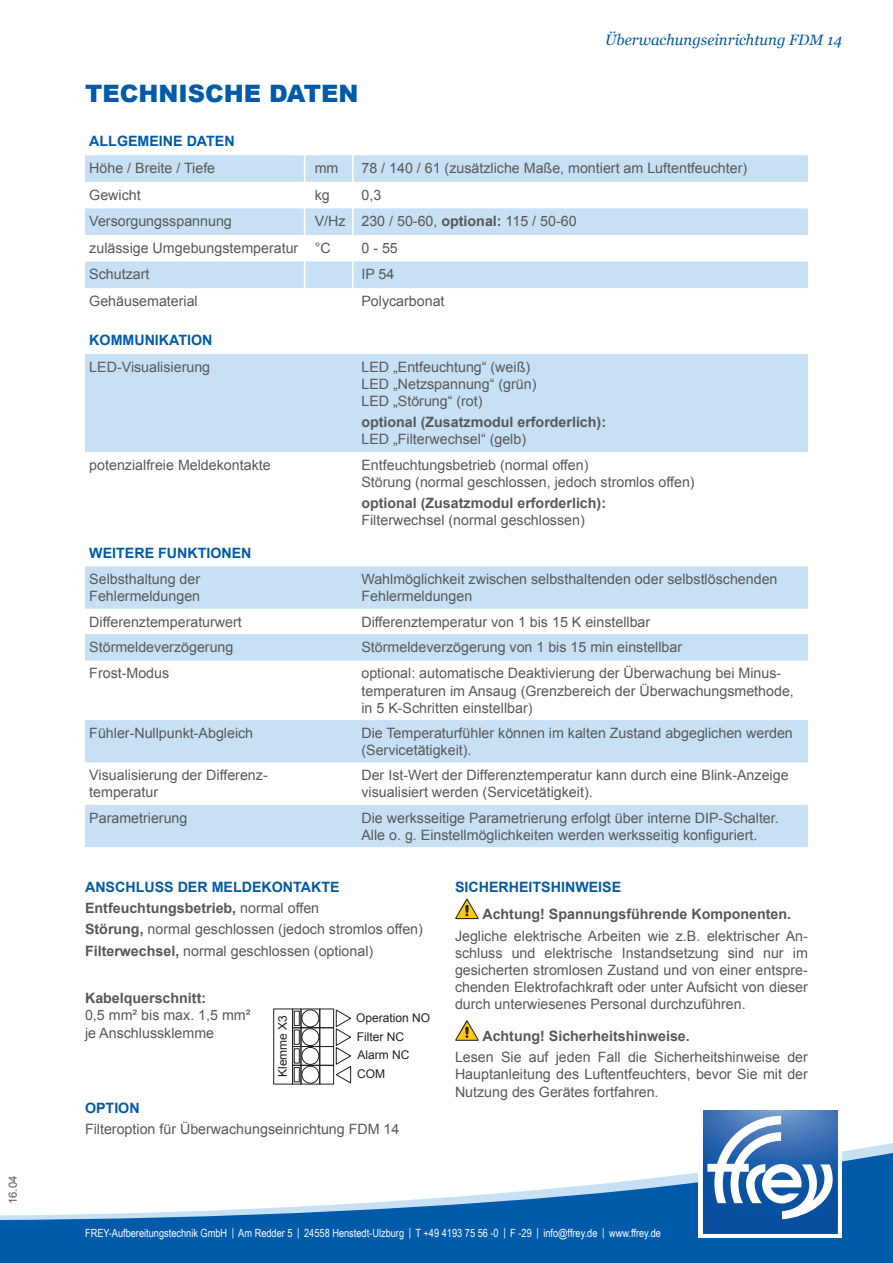
<style>
.page{position:relative;width:893px;height:1263px;background:#fff}
.page>*{position:absolute;margin:0;border:0;box-sizing:border-box;transform-origin:0 0}
.t1{font:900 24px "Arial";color:#015aaa}
.t2{font:italic 15px "Georgia";color:#015aaa}
.Bulletpoints_im_Flie{font:14.25px/17.1px "Arial";color:#57585a}
.t3{font:700 14.25px "Arial";color:#57585a}
.t4{font:700 14.25px "Arial";color:#015aaa}
.t5{font:12px "Arial";color:#231f20}
.t6{font:11.25px "Arial Narrow";color:#fff}
.t7{font:11.25px "Arial";color:#57585a}
.s1{font-weight:700}
.s2{font-weight:400}
</style>
<div class="page">
<svg style="left:0;top:1151px;width:893px;height:112px;fill:#015aaa"></svg>
<div style="left:698px;top:1105px;width:144px;height:132px;background:#fff"></div>
<svg style="left:703px;top:1110px;width:134px;height:124px"></svg>
<div style="left:301px;top:1065px;width:19px;height:19px;border:1px solid #231f20"></div>
<div style="left:319px;top:1065px;width:15px;height:19px;border:1px solid #231f20"></div>
<div style="left:301px;top:1066px;width:18px;height:17px;border:1px solid #231f20;border-radius:50%"></div>
<div style="left:292px;top:1065px;width:9px;height:19px;border:1px solid #231f20"></div>
<div style="left:294px;top:1067px;width:6px;height:15px;border:1px solid #231f20"></div>
<div style="left:301px;top:1046px;width:19px;height:20px;border:1px solid #231f20"></div>
<div style="left:319px;top:1046px;width:15px;height:20px;border:1px solid #231f20"></div>
<div style="left:301px;top:1047px;width:18px;height:18px;border:1px solid #231f20;border-radius:50%"></div>
<div style="left:292px;top:1046px;width:9px;height:20px;border:1px solid #231f20"></div>
<div style="left:294px;top:1048px;width:6px;height:15px;border:1px solid #231f20"></div>
<div style="left:301px;top:1027px;width:19px;height:20px;border:1px solid #231f20"></div>
<div style="left:319px;top:1027px;width:15px;height:20px;border:1px solid #231f20"></div>
<div style="left:301px;top:1028px;width:18px;height:18px;border:1px solid #231f20;border-radius:50%"></div>
<div style="left:292px;top:1027px;width:9px;height:20px;border:1px solid #231f20"></div>
<div style="left:294px;top:1029px;width:6px;height:16px;border:1px solid #231f20"></div>
<div style="left:301px;top:1008px;width:19px;height:20px;border:1px solid #231f20"></div>
<div style="left:319px;top:1008px;width:15px;height:20px;border:1px solid #231f20"></div>
<div style="left:301px;top:1009px;width:18px;height:18px;border:1px solid #231f20;border-radius:50%"></div>
<div style="left:292px;top:1008px;width:9px;height:20px;border:1px solid #231f20"></div>
<div style="left:294px;top:1011px;width:6px;height:15px;border:1px solid #231f20"></div>
<svg style="left:335px;top:1009px;width:17px;height:75px"></svg>
<div style="left:273px;top:1008px;width:20px;height:76px;border:1px solid #231f20"></div>
<svg style="left:85px;top:155px;width:723px;height:133px;fill:#c7e0f3"></svg>
<hr style="left:304px;top:112px;width:1px;height:592px;background:#fff">
<hr style="left:352px;top:114px;width:2px;height:592px;background:#fff">
<svg style="left:455px;top:899px;width:24px;height:20px"></svg>
<svg style="left:455px;top:1020px;width:24px;height:21px"></svg>
<svg style="left:85px;top:566px;width:723px;height:281px;fill:#c7e0f3"></svg>
<div style="left:85px;top:354px;width:723px;height:98px;background:#c7e0f3"></div>
<p class="t7" style="left:5px;top:1204px;width:30px;rotate:-90deg">16.04</p>
<p class="t1" style="left:85px;top:76px;width:275px">TECHNISCHE DATEN</p>
<p class="t2" style="left:605px;top:31px;width:238px">Überwachungseinrichtung FDM 14</p>
<p class="t4" style="left:89px;top:132px;width:147px">ALLGEMEINE DATEN</p>
<p class="Bulletpoints_im_Flie" style="left:89px;top:160px;width:127px">Höhe / Breite / Tiefe</p>
<p class="Bulletpoints_im_Flie" style="left:315px;top:160px;width:25px">mm</p>
<p class="Bulletpoints_im_Flie" style="left:361px;top:160px;width:387px">78 / 140 / 61 (zusätzliche Maße, montiert am Luftentfeuchter)</p>
<p class="Bulletpoints_im_Flie" style="left:89px;top:186px;width:53px">Gewicht</p>
<p class="Bulletpoints_im_Flie" style="left:315px;top:186px;width:17px">kg</p>
<p class="Bulletpoints_im_Flie" style="left:361px;top:186px;width:21px">0,3</p>
<p class="Bulletpoints_im_Flie" style="left:89px;top:213px;width:144px">Versorgungsspannung</p>
<p class="Bulletpoints_im_Flie" style="left:315px;top:213px;width:32px">V/Hz</p>
<p class="Bulletpoints_im_Flie" style="left:361px;top:213px;width:217px">230 / 50-60, <span class="s1">optional:</span> 115 / 50-60</p>
<p class="Bulletpoints_im_Flie" style="left:89px;top:239px;width:211px">zulässige Umgebungstemperatur</p>
<p class="Bulletpoints_im_Flie" style="left:315px;top:239px;width:17px">°C</p>
<p class="Bulletpoints_im_Flie" style="left:361px;top:239px;width:38px">0 - 55</p>
<p class="Bulletpoints_im_Flie" style="left:89px;top:266px;width:62px">Schutzart</p>
<p class="Bulletpoints_im_Flie" style="left:361px;top:266px;width:35px">IP 54</p>
<p class="Bulletpoints_im_Flie" style="left:89px;top:292px;width:110px">Gehäusematerial</p>
<p class="Bulletpoints_im_Flie" style="left:361px;top:292px;width:85px">Polycarbonat</p>
<p class="t4" style="left:89px;top:331px;width:125px">KOMMUNIKATION</p>
<p class="Bulletpoints_im_Flie" style="left:89px;top:358px;width:122px">LED-Visualisierung</p>
<p class="Bulletpoints_im_Flie" style="left:361px;top:358px;width:170px">LED „Entfeuchtung“ (weiß)</p>
<p class="Bulletpoints_im_Flie" style="left:361px;top:375px;width:177px">LED „Netzspannung“ (grün)</p>
<p class="Bulletpoints_im_Flie" style="left:361px;top:393px;width:123px">LED „Störung“ (rot)</p>
<p class="t3" style="left:361px;top:413px;width:246px">optional (Zusatzmodul erforderlich):</p>
<p class="Bulletpoints_im_Flie" style="left:361px;top:431px;width:166px">LED „Filterwechsel“ (gelb)</p>
<p class="Bulletpoints_im_Flie" style="left:89px;top:456px;width:183px">potenzialfreie Meldekontakte</p>
<p class="Bulletpoints_im_Flie" style="left:361px;top:456px;width:229px">Entfeuchtungsbetrieb (normal offen)</p>
<p class="Bulletpoints_im_Flie" style="left:361px;top:473px;width:335px">Störung (normal geschlossen, jedoch stromlos offen)</p>
<p class="t3" style="left:361px;top:494px;width:246px">optional (Zusatzmodul erforderlich):</p>
<p class="Bulletpoints_im_Flie" style="left:361px;top:512px;width:225px">Filterwechsel (normal geschlossen)</p>
<p class="t4" style="left:89px;top:543px;width:164px">WEITERE FUNKTIONEN</p>
<p class="Bulletpoints_im_Flie" style="left:89px;top:571px;width:112px">Selbsthaltung der<br>Fehlermeldungen</p>
<p class="Bulletpoints_im_Flie" style="left:361px;top:571px;width:418px">Wahlmöglichkeit zwischen selbsthaltenden oder selbstlöschenden<br>Fehlermeldungen</p>
<p class="Bulletpoints_im_Flie" style="left:89px;top:613px;width:154px">Differenztemperaturwert</p>
<p class="Bulletpoints_im_Flie" style="left:361px;top:613px;width:290px">Differenztemperatur von 1 bis 15 K einstellbar</p>
<p class="Bulletpoints_im_Flie" style="left:89px;top:638px;width:146px">Störmeldeverzögerung</p>
<p class="Bulletpoints_im_Flie" style="left:361px;top:638px;width:322px">Störmeldeverzögerung von 1 bis 15 min einstellbar</p>
<p class="Bulletpoints_im_Flie" style="left:89px;top:665px;width:81px">Frost-Modus</p>
<p class="Bulletpoints_im_Flie" style="left:361px;top:665px;width:434px">optional: automatische Deaktivierung der Überwachung bei Minus&shy;temperaturen im Ansaug (Grenzbereich der Überwachungsmethode, in 5 K-Schritten einstellbar)</p>
<p class="Bulletpoints_im_Flie" style="left:89px;top:724px;width:165px">Fühler-Nullpunkt-Abgleich</p>
<p class="Bulletpoints_im_Flie" style="left:361px;top:724px;width:433px">Die Temperaturfühler können im kalten Zustand abgeglichen werden (Servicetätigkeit).</p>
<p class="Bulletpoints_im_Flie" style="left:89px;top:767px;width:180px">Visualisierung der Differenz&shy;temperatur</p>
<p class="Bulletpoints_im_Flie" style="left:361px;top:767px;width:429px">Der Ist-Wert der Differenztemperatur kann durch eine Blink-Anzeige visualisiert werden (Servicetätigkeit).</p>
<p class="Bulletpoints_im_Flie" style="left:89px;top:809px;width:100px">Parametrierung</p>
<p class="Bulletpoints_im_Flie" style="left:361px;top:809px;width:419px">Die werksseitige Parametrierung erfolgt über interne DIP-Schalter.<br>Alle o. g. Einstellmöglichkeiten werden werksseitig konfiguriert.</p>
<p class="t4" style="left:85px;top:877px;width:256px">ANSCHLUSS DER MELDEKONTAKTE</p>
<p class="t3" style="left:85px;top:898px;width:236px">Entfeuchtungsbetrieb, <span class="s2">normal offen</span></p>
<p class="Bulletpoints_im_Flie" style="left:85px;top:921px;width:339px"><span class="s1">Störung,</span> normal geschlossen (jedoch stromlos offen)</p>
<p class="Bulletpoints_im_Flie" style="left:85px;top:942px;width:290px"><span class="s1">Filterwechsel,</span> normal geschlossen (optional)</p>
<p class="t3" style="left:85px;top:989px;width:123px">Kabelquerschnitt:</p>
<p class="Bulletpoints_im_Flie" style="left:85px;top:1007px;width:167px">0,5 mm² bis max. 1,5 mm² je Anschlussklemme</p>
<p class="t5" style="left:275px;top:1077px;width:64px;rotate:-90deg">Klemme X3</p>
<p class="t5" style="left:356px;top:1010px;width:76px">Operation NO</p>
<p class="t5" style="left:357px;top:1028px;width:49px">Filter NC</p>
<p class="t5" style="left:358px;top:1047px;width:53px">Alarm NC</p>
<p class="t5" style="left:357px;top:1066px;width:29px">COM</p>
<p class="t4" style="left:85px;top:1098px;width:56px">OPTION</p>
<p class="Bulletpoints_im_Flie" style="left:85px;top:1121px;width:316px">Filteroption für Überwachungseinrichtung FDM 14</p>
<p class="t4" style="left:455px;top:877px;width:168px">SICHERHEITSHINWEISE</p>
<p class="t3" style="left:482px;top:905px;width:310px">Achtung! Spannungsführende Komponenten.</p>
<p class="Bulletpoints_im_Flie" style="left:455px;top:927px;width:354px;text-align:justify">Jegliche elektrische Arbeiten wie z.B. elektrischer An&shy;schluss und elektrische Instandsetzung sind nur im gesicherten stromlosen Zustand und von einer entspre&shy;chenden Elektrofachkraft oder unter Aufsicht von dieser durch unterwiesenes Personal durchzuführen.</p>
<p class="t3" style="left:482px;top:1026px;width:209px">Achtung! Sicherheitshinweise.</p>
<p class="Bulletpoints_im_Flie" style="left:455px;top:1049px;width:354px;text-align:justify">Lesen Sie auf jeden Fall die Sicherheitshinweise der Hauptanleitung des Luftentfeuchters, bevor Sie mit der Nutzung des Gerätes fortfahren.</p>
<p class="t6" style="left:85px;top:1225px;width:577px">FREY-Aufbereitungstechnik GmbH | Am Redder 5 | 24558 Henstedt-Ulzburg | T +49 4193 75 56 -0 | F -29 | info@ffrey.de | www.ffrey.de</p>
</div>
